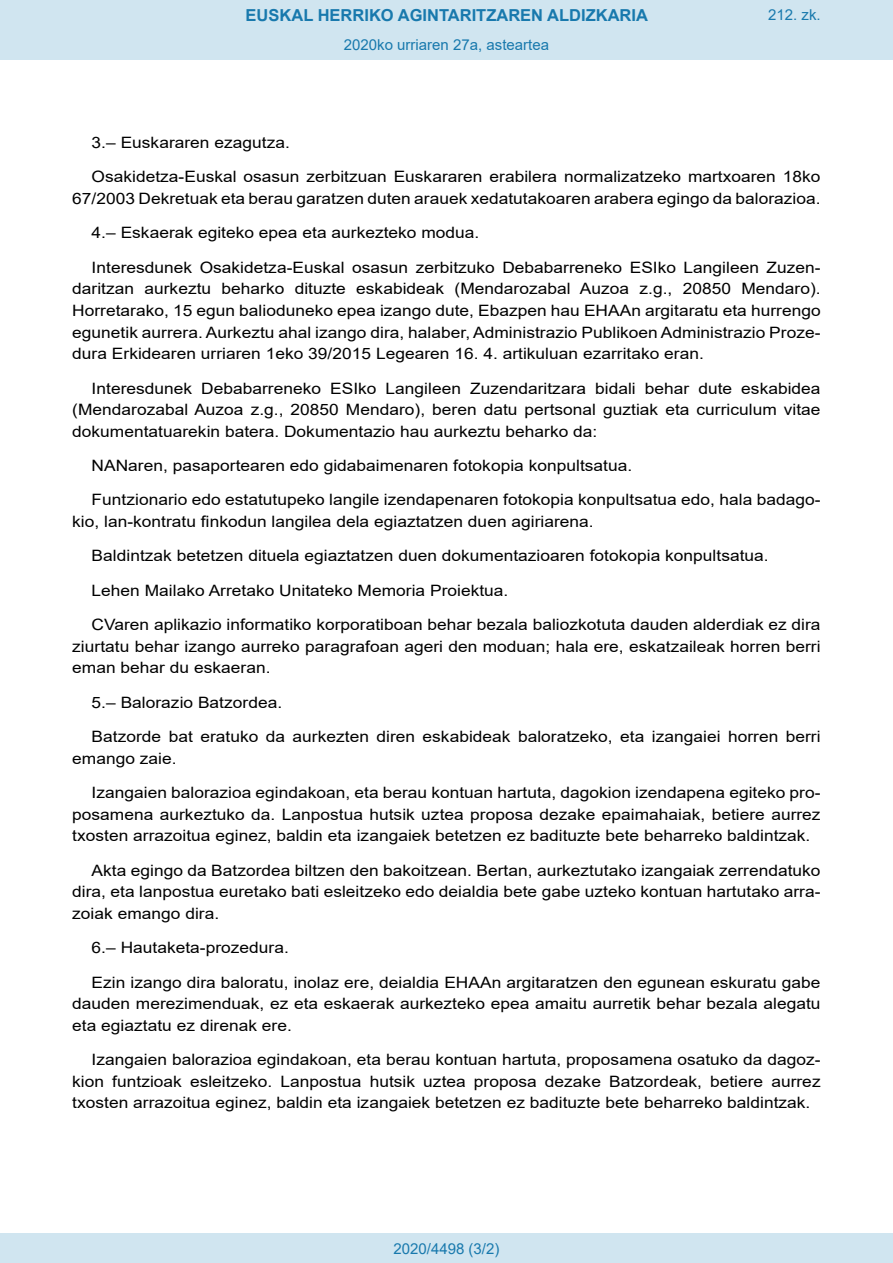
<style>
.page{position:relative;width:893px;height:1263px;background:#fff}
.page>*{position:absolute;margin:0;border:0;box-sizing:border-box;transform-origin:0 0}
.t1{font:700 16.5px "Arial";color:#1879ad}
.BOPVDetalle{font:15.6px/21.6px "Arial";color:#000;text-align:justify;scale:1.11 1}
.Paginacion_Centro{font:15px "Arial";color:#1879ad}
</style>
<div class="page">
<div style="left:0;top:0;width:893px;height:60px;background:#d0e5f0"></div>
<div style="left:0;top:1233px;width:893px;height:30px;background:#d0e5f0"></div>
<p class="t1" style="left:246px;top:3px;width:404px">EUSKAL HERRIKO AGINTARITZAREN ALDIZKARIA</p>
<p class="Paginacion_Centro" style="left:344px;top:35px;width:207px">2020ko urriaren 27a, asteartea</p>
<p class="Paginacion_Centro" style="left:768px;top:5px;width:54px">212. zk.</p>
<p class="BOPVDetalle" style="left:92px;top:132px;width:180px">3.– Euskararen ezagutza.</p>
<p class="BOPVDetalle" style="left:72px;top:166px;width:676px;text-align:right">Osakidetza-Euskal osasun zerbitzuan Euskararen erabilera normalizatzeko martxoaren 18ko<br>67/2003 Dekretuak eta berau garatzen duten arauek xedatutakoaren arabera egingo da balorazioa.</p>
<p class="BOPVDetalle" style="left:92px;top:222px;width:351px">4.– Eskaerak egiteko epea eta aurkezteko modua.</p>
<p class="BOPVDetalle" style="left:72px;top:256px;width:676px;text-indent:19px">Interesdunek Osakidetza-Euskal osasun zerbitzuko Debabarreneko ESIko Langileen Zuzen&shy;daritzan aurkeztu beharko dituzte eskabideak (Mendarozabal Auzoa z.g., 20850 Mendaro).<br>Horretarako, 15 egun balioduneko epea izango dute, Ebazpen hau EHAAn argitaratu eta hurrengo egunetik aurrera. Aurkeztu ahal izango dira, halaber, Administrazio Publikoen Administrazio Proze&shy;dura Erkidearen urriaren 1eko 39/2015 Legearen 16. 4. artikuluan ezarritako eran.</p>
<p class="BOPVDetalle" style="left:72px;top:377px;width:676px;text-indent:19px">Interesdunek Debabarreneko ESIko Langileen Zuzendaritzara bidali behar dute eskabidea (Mendarozabal Auzoa z.g., 20850 Mendaro), beren datu pertsonal guztiak eta curriculum vitae dokumentatuarekin batera. Dokumentazio hau aurkeztu beharko da:</p>
<p class="BOPVDetalle" style="left:92px;top:455px;width:488px">NANaren, pasaportearen edo gidabaimenaren fotokopia konpultsatua.</p>
<p class="BOPVDetalle" style="left:72px;top:489px;width:676px;text-indent:19px">Funtzionario edo estatutupeko langile izendapenaren fotokopia konpultsatua edo, hala badago&shy;kio, lan-kontratu finkodun langilea dela egiaztatzen duen agiriarena.</p>
<p class="BOPVDetalle" style="left:92px;top:545px;width:611px">Baldintzak betetzen dituela egiaztatzen duen dokumentazioaren fotokopia konpultsatua.</p>
<p class="BOPVDetalle" style="left:92px;top:579px;width:377px">Lehen Mailako Arretako Unitateko Memoria Proiektua.</p>
<p class="BOPVDetalle" style="left:72px;top:614px;width:676px;text-indent:19px">CVaren aplikazio informatiko korporatiboan behar bezala baliozkotuta dauden alderdiak ez dira ziurtatu behar izango aurreko paragrafoan ageri den moduan; hala ere, eskatzaileak horren berri eman behar du eskaeran.</p>
<p class="BOPVDetalle" style="left:92px;top:691px;width:173px">5.– Balorazio Batzordea.</p>
<p class="BOPVDetalle" style="left:72px;top:726px;width:676px;text-indent:19px">Batzorde bat eratuko da aurkezten diren eskabideak baloratzeko, eta izangaiei horren berri emango zaie.</p>
<p class="BOPVDetalle" style="left:72px;top:782px;width:676px;text-indent:19px">Izangaien balorazioa egindakoan, eta berau kontuan hartuta, dagokion izendapena egiteko pro&shy;posamena aurkeztuko da. Lanpostua hutsik uztea proposa dezake epaimahaiak, betiere aurrez txosten arrazoitua eginez, baldin eta izangaiek betetzen ez badituzte bete beharreko baldintzak.</p>
<p class="BOPVDetalle" style="left:72px;top:859px;width:676px;text-indent:19px">Akta egingo da Batzordea biltzen den bakoitzean. Bertan, aurkeztutako izangaiak zerrendatuko dira, eta lanpostua euretako bati esleitzeko edo deialdia bete gabe uzteko kontuan hartutako arra&shy;zoiak emango dira.</p>
<p class="BOPVDetalle" style="left:92px;top:937px;width:179px">6.– Hautaketa-prozedura.</p>
<p class="BOPVDetalle" style="left:72px;top:971px;width:676px;text-indent:19px">Ezin izango dira baloratu, inolaz ere, deialdia EHAAn argitaratzen den egunean eskuratu gabe dauden merezimenduak, ez eta eskaerak aurkezteko epea amaitu aurretik behar bezala alegatu eta egiaztatu ez direnak ere.</p>
<p class="BOPVDetalle" style="left:72px;top:1049px;width:676px;text-indent:19px">Izangaien balorazioa egindakoan, eta berau kontuan hartuta, proposamena osatuko da dagoz&shy;kion funtzioak esleitzeko. Lanpostua hutsik uztea proposa dezake Batzordeak, betiere aurrez txosten arrazoitua eginez, baldin eta izangaiek betetzen ez badituzte bete beharreko baldintzak.</p>
<p class="Paginacion_Centro" style="left:393px;top:1238px;width:107px">2020/4498 (3/2)</p>
</div>
